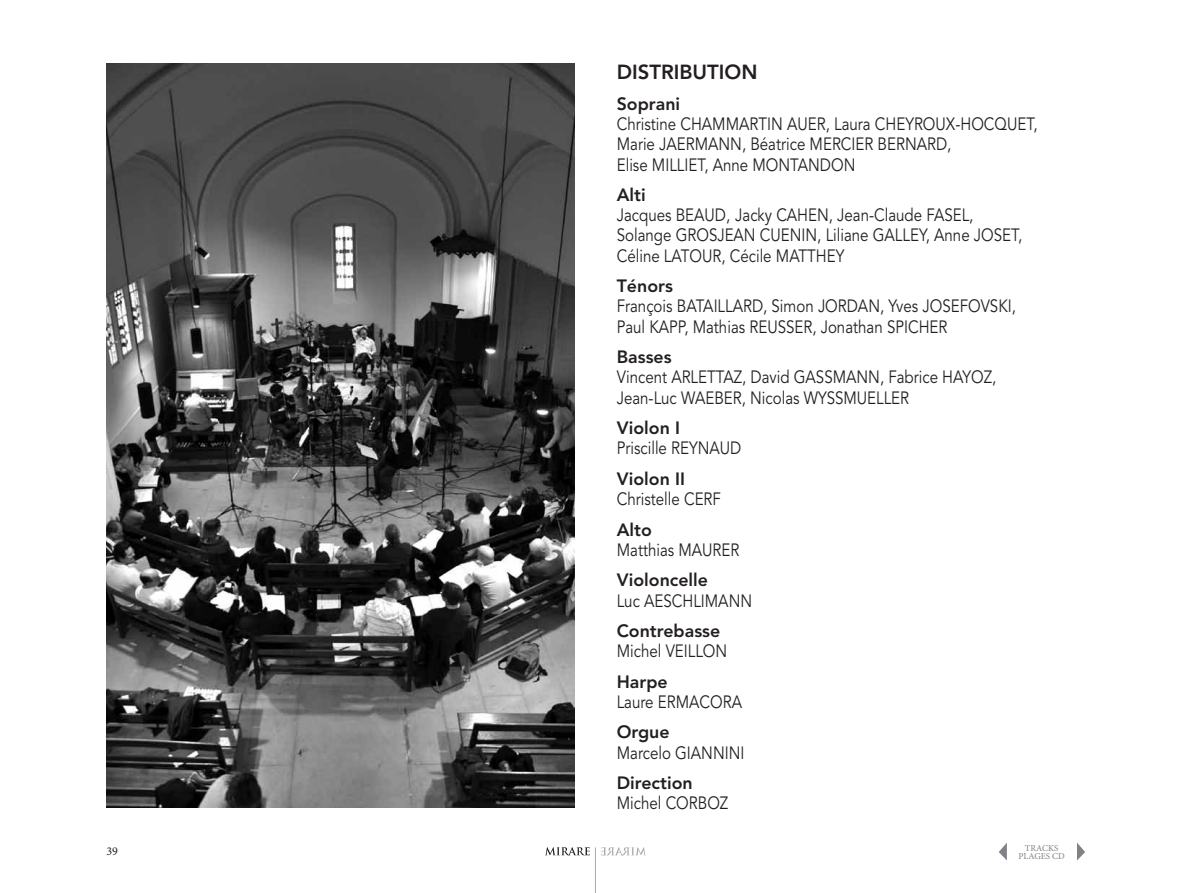
<style>
.page{position:relative;width:1191px;height:893px;background:#fff}
.page>*{position:absolute;margin:0;border:0;box-sizing:border-box;transform-origin:0 0}
.t1{font:800 20.25px "Avenir";color:#231f20}
.t2{font:17.7px/20.2px "Avenir";color:#231f20;scale:.85 1}
.t3{font:800 17.7px "Avenir";color:#231f20}
.t4{font:12px "Minion Pro";color:#231f20}
.t5{font:9px/7.5px "Minion Pro";color:#808285;text-align:center}
</style>
<div class="page">
<svg style="left:999px;top:843px;width:8px;height:17px"></svg>
<svg style="left:1077px;top:843px;width:8px;height:17px"></svg>
<svg style="left:545px;top:847px;width:45px;height:8px"></svg>
<svg style="left:601px;top:847px;width:45px;height:8px"></svg>
<hr style="left:595px;top:847px;width:1px;height:46px;background:#a8a9ad">
<img style="left:106px;top:64px;width:468px;height:744px">
<p class="t1" style="left:617px;top:60px;width:57px">Distribu</p>
<p class="t1" style="left:707px;top:60px;width:52px">tion</p>
<p class="t3" style="left:617px;top:93px;width:65px">Soprani</p>
<p class="t2" style="left:617px;top:114px;width:496px">Christine CHAMMARTIN AUER, Laura CHEYROUX-HOCQUET,<br>Marie JAERMANN, Béatrice MERCIER BERNARD,<br>Elise MILLIET, Anne MONTANDON</p>
<p class="t3" style="left:617px;top:184px;width:30px">Alti</p>
<p class="t2" style="left:617px;top:205px;width:478px">Jacques BEAUD, Jacky CAHEN, Jean-Claude FASEL,<br>Solange GROSJEAN CUENIN, Liliane GALLEY, Anne JOSET,<br>Céline LATOUR, Cécile MATTHEY</p>
<p class="t3" style="left:617px;top:276px;width:58px">Ténors</p>
<p class="t2" style="left:617px;top:297px;width:471px">François BATAILLARD, Simon JORDAN, Yves JOSEFOVSKI,<br>Paul KAPP, Mathias REUSSER, Jonathan SPICHER</p>
<p class="t3" style="left:617px;top:347px;width:56px">Basses</p>
<p class="t2" style="left:617px;top:368px;width:448px">Vincent ARLETTAZ, David GASSMANN, Fabrice HAYOZ,<br>Jean-Luc WAEBER, Nicolas WYSSMUELLER</p>
<p class="t3" style="left:617px;top:418px;width:65px">Violon I</p>
<p class="t2" style="left:617px;top:439px;width:148px">Priscille REYNAUD</p>
<p class="t3" style="left:617px;top:468px;width:70px">Violon II</p>
<p class="t2" style="left:617px;top:489px;width:124px">Christelle CERF</p>
<p class="t3" style="left:617px;top:519px;width:37px">Alto</p>
<p class="t2" style="left:617px;top:540px;width:146px">Matthias MAURER</p>
<p class="t3" style="left:617px;top:570px;width:93px">Violoncelle</p>
<p class="t2" style="left:617px;top:591px;width:161px">Luc AESCHLIMANN</p>
<p class="t3" style="left:617px;top:620px;width:105px">Contrebasse</p>
<p class="t2" style="left:617px;top:641px;width:131px">Michel VEILLON</p>
<p class="t3" style="left:617px;top:671px;width:52px">Harpe</p>
<p class="t2" style="left:617px;top:692px;width:73px">Laure Ermacora</p>
<p class="t3" style="left:617px;top:722px;width:54px">Orgue</p>
<p class="t2" style="left:617px;top:743px;width:93px">Marcelo Giannini</p>
<p class="t3" style="left:617px;top:772px;width:77px">Direction</p>
<p class="t2" style="left:617px;top:794px;width:84px">Michel Corboz</p>
<p class="t4" style="left:106px;top:843px;width:13px">39</p>
<p class="t5" style="left:1018px;top:844px;width:48px">TRACKS<br>PLAGES CD</p>
</div>
